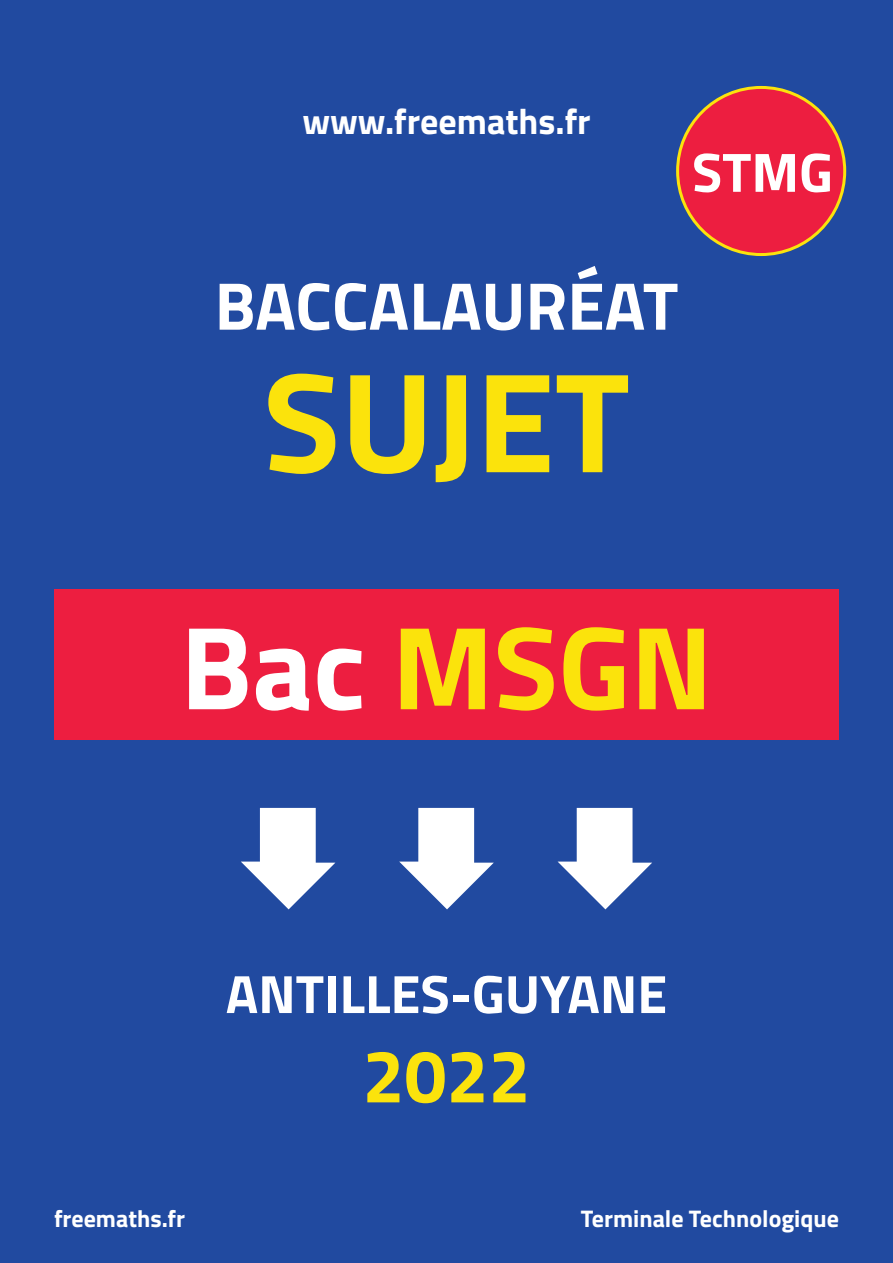
<style>
.page{position:relative;width:893px;height:1263px;background:#214aa0}
.page>*{position:absolute;margin:0;border:0;box-sizing:border-box;transform-origin:0 0}
.t1{font:700 142.5px "Titillium";color:#fbe30c}
.t2{font:700 118.5px "Titillium";color:#fbe30c}
.t3{font:700 75px "Titillium";color:#fbe30c}
.t4{font:700 67.5px "Titillium";color:#fff}
.t5{font:700 55.5px "Titillium";color:#fff}
.t6{font:700 54px "Titillium";color:#fff}
.t7{font:700 36px "Titillium";color:#fff}
.t8{font:700 24px "Titillium";color:#fff}
.s1{color:#fff}
</style>
<div class="page">
<svg style="left:241px;top:808px;width:94px;height:101px"></svg>
<svg style="left:399px;top:808px;width:95px;height:101px"></svg>
<svg style="left:558px;top:808px;width:94px;height:101px"></svg>
<div style="left:54px;top:589px;width:785px;height:151px;background:#ed1e40"></div>
<div style="left:678px;top:87px;width:167px;height:168px;background:#ed1e40;border-radius:50%"></div>
<h3 class="t7" style="left:302px;top:94px;width:290px">www.freemaths.fr</h3>
<h3 class="t5" style="left:692px;top:130px;width:142px">STMG</h3>
<h3 class="t4" style="left:215px;top:254px;width:465px">BACCALAURÉAT</h3>
<h1 class="t1" style="left:263px;top:313px;width:368px">SUJET</h1>
<h2 class="t2" style="left:180px;top:577px;width:534px"><span class="s1">Bac</span> MSGN</h2>
<p class="t6" style="left:226px;top:953px;width:443px">ANTILLES-GUYANE</p>
<h3 class="t3" style="left:362px;top:1019px;width:169px">2022</h3>
<p class="t8" style="left:54px;top:1200px;width:133px">freemaths.fr</p>
<p class="t8" style="left:581px;top:1200px;width:260px">Terminale Technologique</p>
</div>
